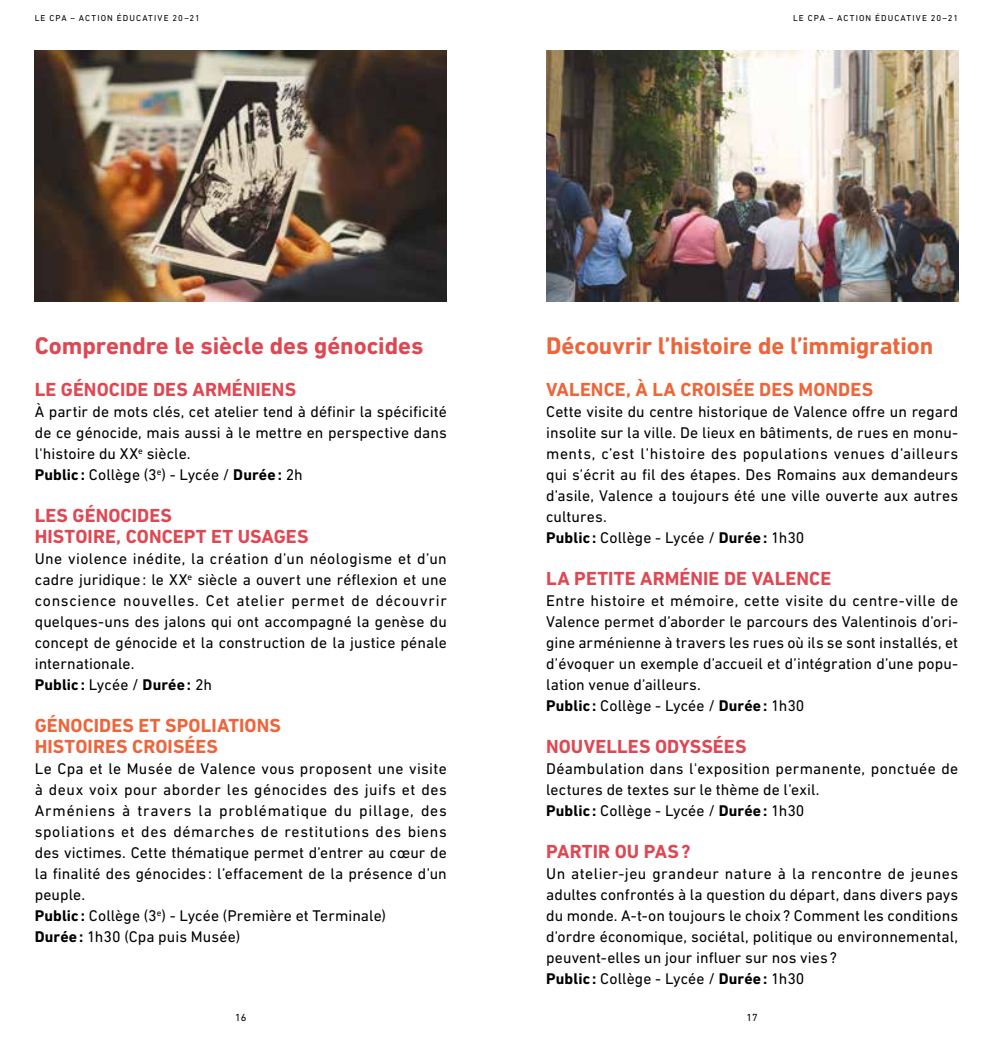
<style>
.page{position:relative;width:993px;height:1042px;background:#fff}
.page>*{position:absolute;margin:0;border:0;box-sizing:border-box;transform-origin:0 0}
.t1{font:700 24.5px "DIN Next LT Pro";letter-spacing:-.005em;color:#ec663c}
.t2{font:700 24.5px "DIN Next LT Pro";letter-spacing:-.005em;color:#de4853}
.t3{font:700 19.25px/21px "DIN Next LT Pro";letter-spacing:.005em;color:#de4853}
.t4{font:700 19.25px/21px "DIN Next LT Pro";letter-spacing:.005em;color:#ec663c}
.t5{font:15.75px/21px "DIN Next LT Pro";letter-spacing:.01em;color:#000}
.t6{font:10.5px "DIN Next LT Pro";color:#000}
.t7{font:8.75px "DIN Next LT Pro";letter-spacing:.125em;color:#000}
.s1{font-weight:700}
</style>
<div class="page">
<img style="left:35px;top:51px;width:411px;height:251px">
<img style="left:546px;top:51px;width:411px;height:251px">
<p class="t7" style="left:35px;top:13px;width:167px">LE CPA – ACTION ÉDUCATIVE 20–21</p>
<p class="t7" style="left:792px;top:13px;width:167px">LE CPA – ACTION ÉDUCATIVE 20–21</p>
<h1 class="t2" style="left:35px;top:332px;width:390px">Comprendre le siècle des génocides</h1>
<p class="t3" style="left:35px;top:379px;width:263px">LE GÉNOCIDE DES ARMÉNIENS</p>
<p class="t5" style="left:35px;top:401px;width:413px">À partir de mots clés, cet atelier tend à définir la spécificité de ce génocide, mais aussi à le mettre en perspective dans l'histoire du XX<sup>e</sup> siècle.<br><span class="s1">Public :</span> Collège (3<sup>e</sup>) - Lycée / <span class="s1">Durée:</span> 2h</p>
<p class="t3" style="left:35px;top:505px;width:275px">LES GÉNOCIDES<br>HISTOIRE, CONCEPT ET USAGES</p>
<p class="t5" style="left:35px;top:548px;width:413px">Une violence inédite, la création d’un néologisme et d’un cadre juridique : le XX<sup>e</sup> siècle a ouvert une réflexion et une conscience nouvelles. Cet atelier permet de découvrir quelques-uns des jalons qui ont accompagné la genèse du concept de génocide et la construction de la justice pénale internationale.<br><span class="s1">Public :</span> Lycée / <span class="s1">Durée:</span> 2h</p>
<p class="t4" style="left:35px;top:715px;width:248px">GÉNOCIDES ET SPOLIATIONS<br>HISTOIRES CROISÉES</p>
<p class="t5" style="left:35px;top:758px;width:413px">Le Cpa et le Musée de Valence vous proposent une visite à deux voix pour aborder les génocides des juifs et des Arméniens à travers la problématique du pillage, des spoliations et des démarches de restitutions des biens des victimes. Cette thématique permet d’entrer au cœur de la finalité des génocides : l’effacement de la présence d’un peuple.<br><span class="s1">Public :</span> Collège (3<sup>e</sup>) - Lycée (Première et Terminale)<br><span class="s1">Durée:</span> 1h30 (Cpa puis Musée)</p>
<h1 class="t1" style="left:546px;top:332px;width:388px">Découvrir l’histoire de l’immigration</h1>
<p class="t4" style="left:546px;top:379px;width:328px">VALENCE, À LA CROISÉE DES MONDES</p>
<p class="t5" style="left:546px;top:401px;width:413px">Cette visite du centre historique de Valence offre un regard insolite sur la ville. De lieux en bâtiments, de rues en monu&shy;ments, c’est l’histoire des populations venues d’ailleurs qui s’écrit au fil des étapes. Des Romains aux demandeurs d’asile, Valence a toujours été une ville ouverte aux autres cultures.<br><span class="s1">Public :</span> Collège - Lycée / <span class="s1">Durée:</span> 1h30</p>
<p class="t3" style="left:546px;top:568px;width:286px">LA PETITE ARMÉNIE DE VALENCE</p>
<p class="t5" style="left:546px;top:590px;width:413px">Entre histoire et mémoire, cette visite du centre-ville de Valence permet d’aborder le parcours des Valentinois d’ori&shy;gine arménienne à travers les rues où ils se sont installés, et d’évoquer un exemple d’accueil et d’intégration d’une popu&shy;lation venue d’ailleurs.<br><span class="s1">Public :</span> Collège - Lycée / <span class="s1">Durée:</span> 1h30</p>
<p class="t3" style="left:546px;top:736px;width:202px">NOUVELLES ODYSSÉES</p>
<p class="t5" style="left:546px;top:758px;width:413px">Déambulation dans l'exposition permanente, ponctuée de lectures de textes sur le thème de l’exil.<br><span class="s1">Public :</span> Collège - Lycée / <span class="s1">Durée:</span> 1h30</p>
<p class="t3" style="left:546px;top:841px;width:146px">PARTIR OU PAS?</p>
<p class="t5" style="left:546px;top:863px;width:413px">Un atelier-jeu grandeur nature à la rencontre de jeunes adultes confrontés à la question du départ, dans divers pays du monde. A-t-on toujours le choix ? Comment les conditions d’ordre économique, sociétal, politique ou environnemental, peuvent-elles un jour influer sur nos vies ?<br><span class="s1">Public :</span> Collège - Lycée / <span class="s1">Durée:</span> 1h30</p>
<p class="t6" style="left:235px;top:1011px;width:13px">16</p>
<p class="t6" style="left:746px;top:1011px;width:13px">17</p>
</div>
